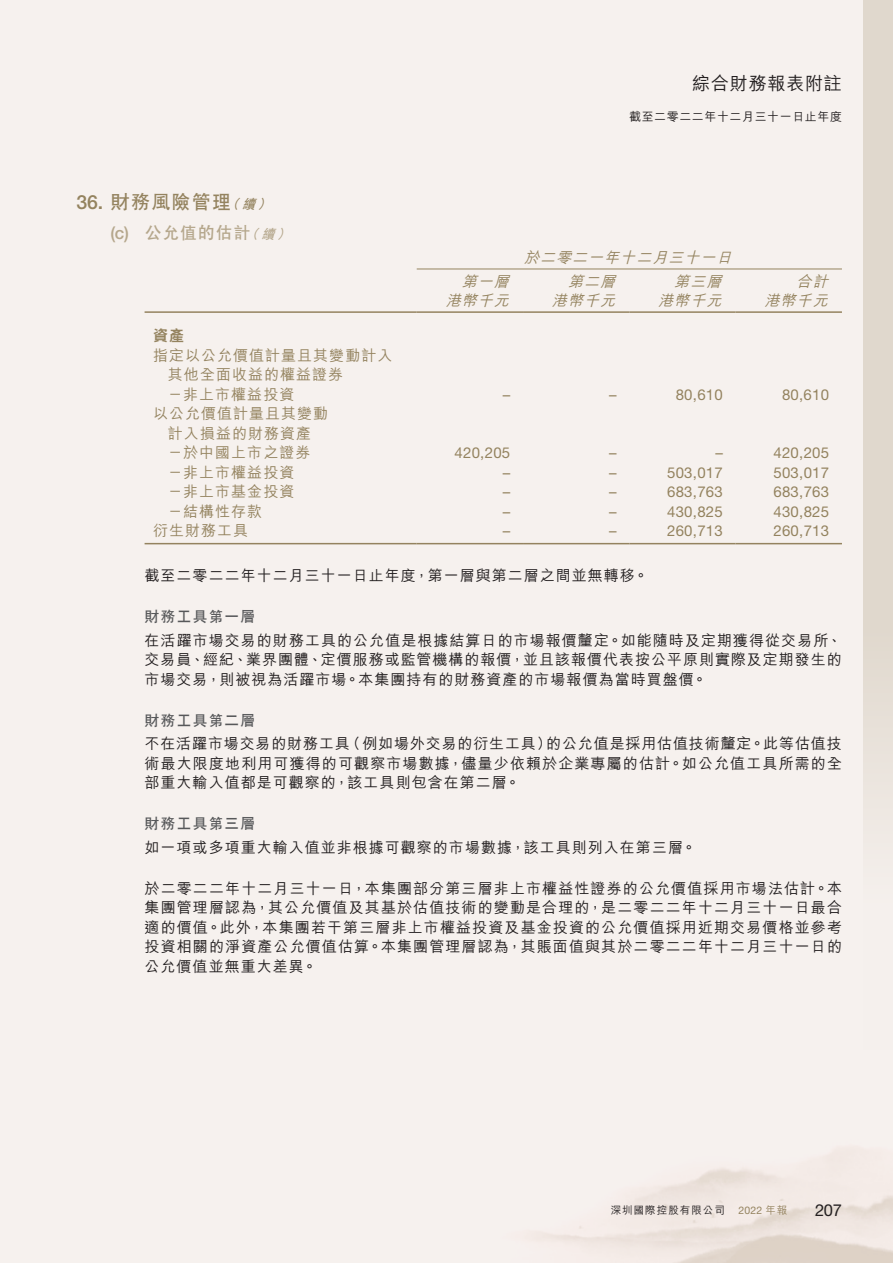
<style>
.page{position:relative;width:893px;height:1263px;background:#f6f1ee}
.page>*{position:absolute;margin:0;border:0;box-sizing:border-box;transform-origin:0 0}
.Heading_1{font:700 19.5px "C Hei 2 HK";letter-spacing:.04em;color:#94835f}
.t1{font:500 18px "M Hei HK";letter-spacing:.045em;color:#231f20}
.Heading_2{font:700 17.25px "C Hei 2 HK";letter-spacing:.03em;color:#b5a78c}
.t2{font:16.5px "Helvetica Neue LT Std";color:#231f20}
.Body_Text{font:500 15px/19.5px "M Hei HK";letter-spacing:.07em;color:#231f20;text-align:justify}
.Body_Text-2{font:15px "Helvetica Neue LT Std";letter-spacing:.02em;color:#94835f}
.Body_Text-3{font:500 15px/19.5px "M Hei HK";letter-spacing:.07em;color:#94835f}
.Body_Text-4{font:italic 500 15px "M Hei HK";color:#94835f}
.Heading_3{font:700 15px "C Hei 2 HK";letter-spacing:.065em;color:#57585a}
.Body_Text-5{font:800 15px "C Hei 2 HK";color:#94835f}
.t3{font:500 12px "M Hei HK";letter-spacing:.045em;color:#231f20}
.t4{font:500 10.5px "M Hei HK";letter-spacing:.1em;color:#231f20}
.t5{font:10.5px "Helvetica Neue LT Std";color:#94835f}
.s1{font-family:"Helvetica Neue LT Std";font-weight:500}
.s2{font-style:italic;font-size:13.5px}
.s3{font-family:"M Hei HK";font-weight:500}
</style>
<div class="page">
<div style="left:863px;top:0;width:30px;height:1050px;background:linear-gradient(to bottom,#dad1c3,#f2ece8)"></div>
<hr style="left:417px;top:269px;width:425px;height:1px;background:#94835f">
<hr style="left:145px;top:311px;width:272px;height:2px;background:#94835f">
<hr style="left:417px;top:311px;width:106px;height:2px;background:#94835f">
<hr style="left:523px;top:311px;width:106px;height:2px;background:#94835f">
<hr style="left:629px;top:311px;width:107px;height:2px;background:#94835f">
<hr style="left:736px;top:311px;width:106px;height:2px;background:#94835f">
<hr style="left:145px;top:543px;width:272px;height:1px;background:#94835f">
<hr style="left:417px;top:543px;width:106px;height:1px;background:#94835f">
<hr style="left:523px;top:543px;width:106px;height:1px;background:#94835f">
<hr style="left:629px;top:543px;width:107px;height:1px;background:#94835f">
<hr style="left:736px;top:543px;width:106px;height:1px;background:#94835f">
<p class="Heading_1" style="left:77px;top:192px;width:200px"><span class="s1">36.</span> 財務風險管理<span class="s2">（續）</span></p>
<p class="Heading_2" style="left:111px;top:224px;width:185px"><span class="s1">(c)</span> 公允值的估計<span class="s2">（續）</span></p>
<p class="t1" style="left:692px;top:70px;width:151px">綜合財務報表附註</p>
<p class="t3" style="left:629px;top:108px;width:214px">截至二零二二年十二月三十一日止年度</p>
<p class="Body_Text-4" style="left:524px;top:247px;width:214px">於二零二一年十二月三十一日</p>
<p class="Body_Text-4" style="left:462px;top:271px;width:54px">第一層</p>
<p class="Body_Text-4" style="left:568px;top:271px;width:54px">第二層</p>
<p class="Body_Text-4" style="left:674px;top:271px;width:54px">第三層</p>
<p class="Body_Text-4" style="left:797px;top:271px;width:38px">合計</p>
<p class="Body_Text-4" style="left:446px;top:290px;width:70px">港幣千元</p>
<p class="Body_Text-4" style="left:552px;top:290px;width:70px">港幣千元</p>
<p class="Body_Text-4" style="left:658px;top:290px;width:70px">港幣千元</p>
<p class="Body_Text-4" style="left:765px;top:290px;width:70px">港幣千元</p>
<p class="Body_Text-5" style="left:153px;top:328px;width:33px">資產</p>
<p class="Body_Text-3" style="left:168px;top:344px;width:226px;text-indent:-15px">指定以公允價值計量且其變動計入其他全面收益的權益證券</p>
<p class="Body_Text-3" style="left:168px;top:383px;width:128px">－非上市權益投資</p>
<p class="Body_Text-2" style="left:503px;top:385px;width:9px">–</p>
<p class="Body_Text-2" style="left:609px;top:385px;width:9px">–</p>
<p class="Body_Text-2" style="left:676px;top:385px;width:49px">80,610</p>
<p class="Body_Text-2" style="left:782px;top:385px;width:49px">80,610</p>
<p class="Body_Text-3" style="left:153px;top:402px;width:177px;text-align:center">以公允價值計量且其變動計入損益的財務資產</p>
<p class="Body_Text-3" style="left:168px;top:441px;width:144px">－於中國上市之證券</p>
<p class="Body_Text-2" style="left:454px;top:444px;width:57px">420,205</p>
<p class="Body_Text-2" style="left:609px;top:444px;width:9px">–</p>
<p class="Body_Text-2" style="left:715px;top:444px;width:9px">–</p>
<p class="Body_Text-2" style="left:773px;top:444px;width:57px">420,205</p>
<p class="Body_Text-3" style="left:168px;top:461px;width:128px">－非上市權益投資</p>
<p class="Body_Text-2" style="left:503px;top:463px;width:9px">–</p>
<p class="Body_Text-2" style="left:609px;top:463px;width:9px">–</p>
<p class="Body_Text-2" style="left:667px;top:463px;width:57px">503,017</p>
<p class="Body_Text-2" style="left:773px;top:463px;width:57px">503,017</p>
<p class="Body_Text-3" style="left:168px;top:480px;width:128px">－非上市基金投資</p>
<p class="Body_Text-2" style="left:503px;top:483px;width:9px">–</p>
<p class="Body_Text-2" style="left:609px;top:483px;width:9px">–</p>
<p class="Body_Text-2" style="left:667px;top:483px;width:57px">683,763</p>
<p class="Body_Text-2" style="left:773px;top:483px;width:57px">683,763</p>
<p class="Body_Text-3" style="left:168px;top:500px;width:96px">－結構性存款</p>
<p class="Body_Text-2" style="left:503px;top:502px;width:9px">–</p>
<p class="Body_Text-2" style="left:609px;top:502px;width:9px">–</p>
<p class="Body_Text-2" style="left:667px;top:502px;width:57px">430,825</p>
<p class="Body_Text-2" style="left:773px;top:502px;width:57px">430,825</p>
<p class="Body_Text-3" style="left:153px;top:519px;width:97px">衍生財務工具</p>
<p class="Body_Text-2" style="left:503px;top:522px;width:9px">–</p>
<p class="Body_Text-2" style="left:609px;top:522px;width:9px">–</p>
<p class="Body_Text-2" style="left:667px;top:522px;width:57px">260,713</p>
<p class="Body_Text-2" style="left:773px;top:522px;width:57px">260,713</p>
<p class="Body_Text" style="left:145px;top:565px;width:505px">截至二零二二年十二月三十一日止年度，第一層與第二層之間並無轉移。</p>
<p class="Heading_3" style="left:145px;top:609px;width:112px">財務工具第一層</p>
<p class="Body_Text" style="left:145px;top:629px;width:699px">在活躍市場交易的財務工具的公允值是根據結算日的市場報價釐定。如能隨時及定期獲得從交易所、交易員、經紀、業界團體、定價服務或監管機構的報價，並且該報價代表按公平原則實際及定期發生的市場交易，則被視為活躍市場。本集團持有的財務資產的市場報價為當時買盤價。</p>
<p class="Heading_3" style="left:145px;top:713px;width:112px">財務工具第二層</p>
<p class="Body_Text" style="left:145px;top:733px;width:699px">不在活躍市場交易的財務工具（例如場外交易的衍生工具）的公允值是採用估值技術釐定。此等估值技術最大限度地利用可獲得的可觀察市場數據，儘量少依賴於企業專屬的估計。如公允值工具所需的全部重大輸入值都是可觀察的，該工具則包含在第二層。</p>
<p class="Heading_3" style="left:145px;top:816px;width:112px">財務工具第三層</p>
<p class="Body_Text" style="left:145px;top:836px;width:553px">如一項或多項重大輸入值並非根據可觀察的市場數據，該工具則列入在第三層。</p>
<p class="Body_Text" style="left:145px;top:877px;width:699px">於二零二二年十二月三十一日，本集團部分第三層非上市權益性證券的公允價值採用市場法估計。本集團管理層認為，其公允價值及其基於估值技術的變動是合理的，是二零二二年十二月三十一日最合適的價值。此外，本集團若干第三層非上市權益投資及基金投資的公允價值採用近期交易價格並參考投資相關的淨資產公允價值估算。本集團管理層認為，其賬面值與其於二零二二年十二月三十一日的公允價值並無重大差異。</p>
<p class="t4" style="left:611px;top:1202px;width:116px">深圳國際控股有限公司</p>
<p class="t5" style="left:739px;top:1204px;width:50px">2022 <span class="s3">年報</span></p>
<p class="t2" style="left:815px;top:1200px;width:28px">207</p>
</div>
